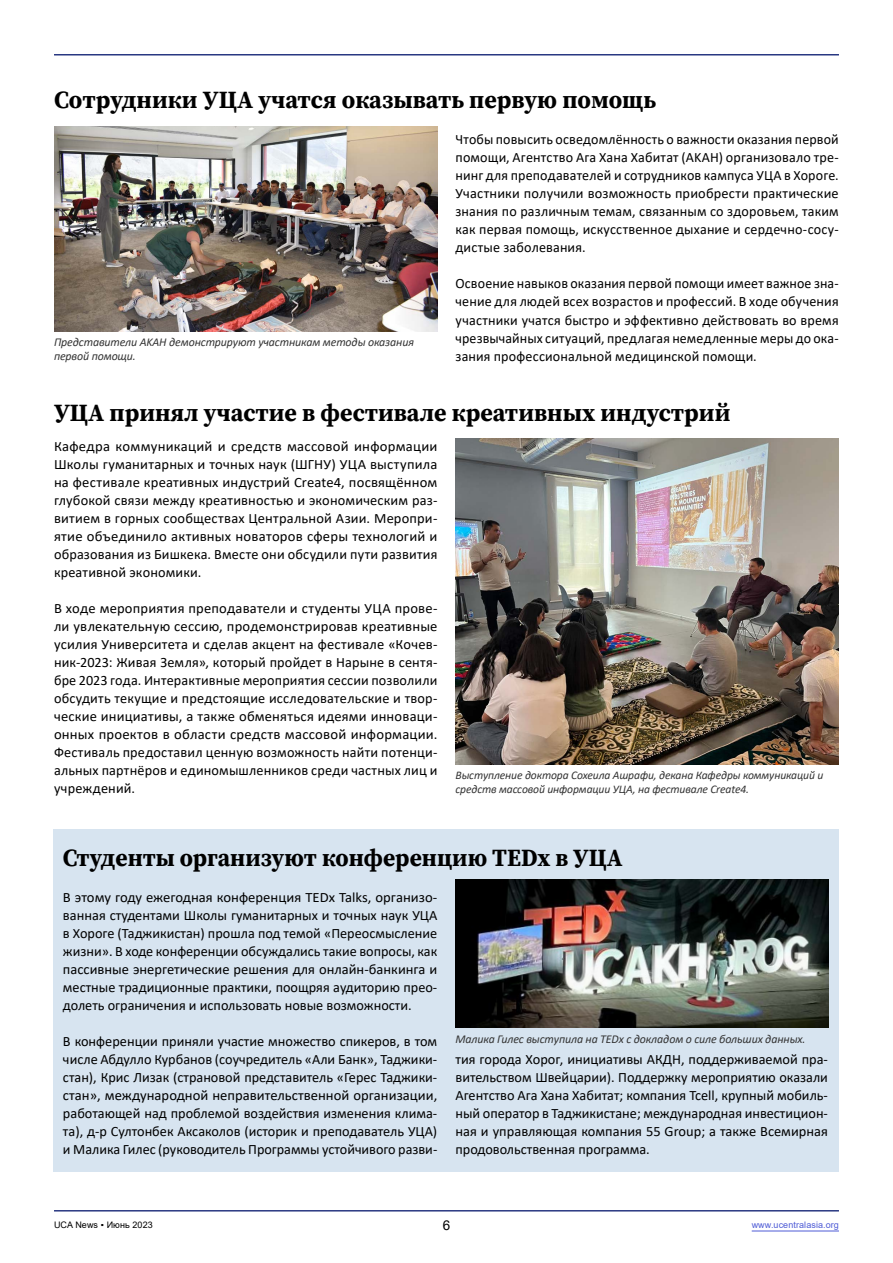
<style>
.page{position:relative;width:893px;height:1263px;background:#fff}
.page>*{position:absolute;margin:0;border:0;box-sizing:border-box;transform-origin:0 0}
.t1{font:24.75px "Source Serif Variable";color:#000}
.t2{font:24.75px "Source Serif Variable";color:#000;scale:.95 1}
.t3{font:14.25px/18px "Calibri";letter-spacing:.005em;color:#000;text-align:justify}
.t4{font:13.5px "Arial";color:#000}
.t5{font:italic 12px/14.4px "Calibri";letter-spacing:-.01em;color:#333}
.t6{font:italic 11.7px/14.1px "Calibri";letter-spacing:-.01em;color:#333}
.t7{font:9px "Arial";letter-spacing:.01em;color:#4f5cd6}
.t8{font:9px "Arial";letter-spacing:.01em;color:#000}
</style>
<div class="page">
<hr style="left:54px;top:1210px;width:785px;height:1px;background:#293882">
<hr style="left:54px;top:54px;width:785px;height:2px;background:#293882">
<img style="left:456px;top:438px;width:383px;height:326px">
<img style="left:54px;top:126px;width:383px;height:206px">
<div style="left:54px;top:829px;width:785px;height:343px;background:#d7e4f0"></div>
<img style="left:455px;top:879px;width:373px;height:149px">
<hr style="left:752px;top:1230px;width:87px;height:1px;background:#4f5cd6">
<h1 class="t1" style="left:54px;top:83px;width:604px">Сотрудники УЦА учатся оказывать первую помощь</h1>
<p class="t5" style="left:54px;top:334px;width:361px">Представители AKAH демонстрируют участникам методы оказания первой помощи.</p>
<p class="t3" style="left:456px;top:130px;width:385px">Чтобы повысить осведомлённость о важности оказания первой помощи, Агентство Ага Хана Хабитат (AKAH) организовало тре&shy;нинг для преподавателей и сотрудников кампуса УЦА в Хороге.<br>Участники получили возможность приобрести практические знания по различным темам, связанным со здоровьем, таким как первая помощь, искусственное дыхание и сердечно-сосу&shy;дистые заболевания.</p>
<p class="t3" style="left:456px;top:274px;width:385px">Освоение навыков оказания первой помощи имеет важное зна&shy;чение для людей всех возрастов и профессий. В ходе обучения участники учатся быстро и эффективно действовать во время чрезвычайных ситуаций, предлагая немедленные меры до ока&shy;зания профессиональной медицинской помощи.</p>
<h1 class="t1" style="left:54px;top:396px;width:678px">УЦА принял участие в фестивале креативных индустрий</h1>
<p class="t3" style="left:54px;top:437px;width:385px">Кафедра коммуникаций и средств массовой информации Школы гуманитарных и точных наук (ШГНУ) УЦА выступила на фестивале креативных индустрий Create4, посвящённом глубокой связи между креативностью и экономическим раз&shy;витием в горных сообществах Центральной Азии. Меропри&shy;ятие объединило активных новаторов сферы технологий и образования из Бишкека. Вместе они обсудили пути развития креативной экономики.</p>
<p class="t3" style="left:54px;top:599px;width:385px">В ходе мероприятия преподаватели и студенты УЦА прове&shy;ли увлекательную сессию, продемонстрировав креативные усилия Университета и сделав акцент на фестивале «Кочев&shy;ник-2023: Живая Земля», который пройдет в Нарыне в сентя&shy;бре 2023 года. Интерактивные мероприятия сессии позволили обсудить текущие и предстоящие исследовательские и твор&shy;ческие инициативы, а также обменяться идеями инноваци&shy;онных проектов в области средств массовой информации.<br>Фестиваль предоставил ценную возможность найти потенци&shy;альных партнёров и единомышленников среди частных лиц и учреждений.</p>
<p class="t6" style="left:456px;top:768px;width:369px">Выступление доктора Сохеила Ашрафи, декана Кафедры коммуникаций и средств массовой информации УЦА, на фестивале Create4.</p>
<h1 class="t2" style="left:63px;top:841px;width:591px">Студенты организуют конференцию TEDx в УЦА</h1>
<p class="t3" style="left:63px;top:887px;width:376px">В этому году ежегодная конференция TEDx Talks, организо&shy;ванная студентами Школы гуманитарных и точных наук УЦА в Хороге (Таджикистан) прошла под темой «Переосмысление жизни». В ходе конференции обсуждались такие вопросы, как пассивные энергетические решения для онлайн-банкинга и местные традиционные практики, поощряя аудиторию прео&shy;долеть ограничения и использовать новые возможности.</p>
<p class="t3" style="left:63px;top:1032px;width:376px">В конференции приняли участие множество спикеров, в том числе Абдулло Курбанов (соучредитель «Али Банк», Таджики&shy;стан), Крис Лизак (страновой представитель «Герес Таджики&shy;стан», международной неправительственной организации, работающей над проблемой воздействия изменения клима&shy;та), д-р Султонбек Аксаколов (историк и преподаватель УЦА) и Малика Гилес (руководитель Программы устойчивого разви-</p>
<p class="t5" style="left:456px;top:1031px;width:351px">Малика Гилес выступила на TEDx с докладом о силе больших данных.</p>
<p class="t3" style="left:456px;top:1050px;width:374px">тия города Хорог, инициативы АКДН, поддерживаемой пра&shy;вительством Швейцарии). Поддержку мероприятию оказали Агентство Ага Хана Хабитат; компания Tcell, крупный мобиль&shy;ный оператор в Таджикистане; международная инвестицион&shy;ная и управляющая компания 55 Group; а также Всемирная продовольственная программа.</p>
<p class="t8" style="left:54px;top:1218px;width:100px">UCA News ▪ Июнь 2023</p>
<p class="t4" style="left:443px;top:1215px;width:9px">6</p>
<p class="t7" style="left:752px;top:1218px;width:89px">www.ucentralasia.org</p>
</div>
